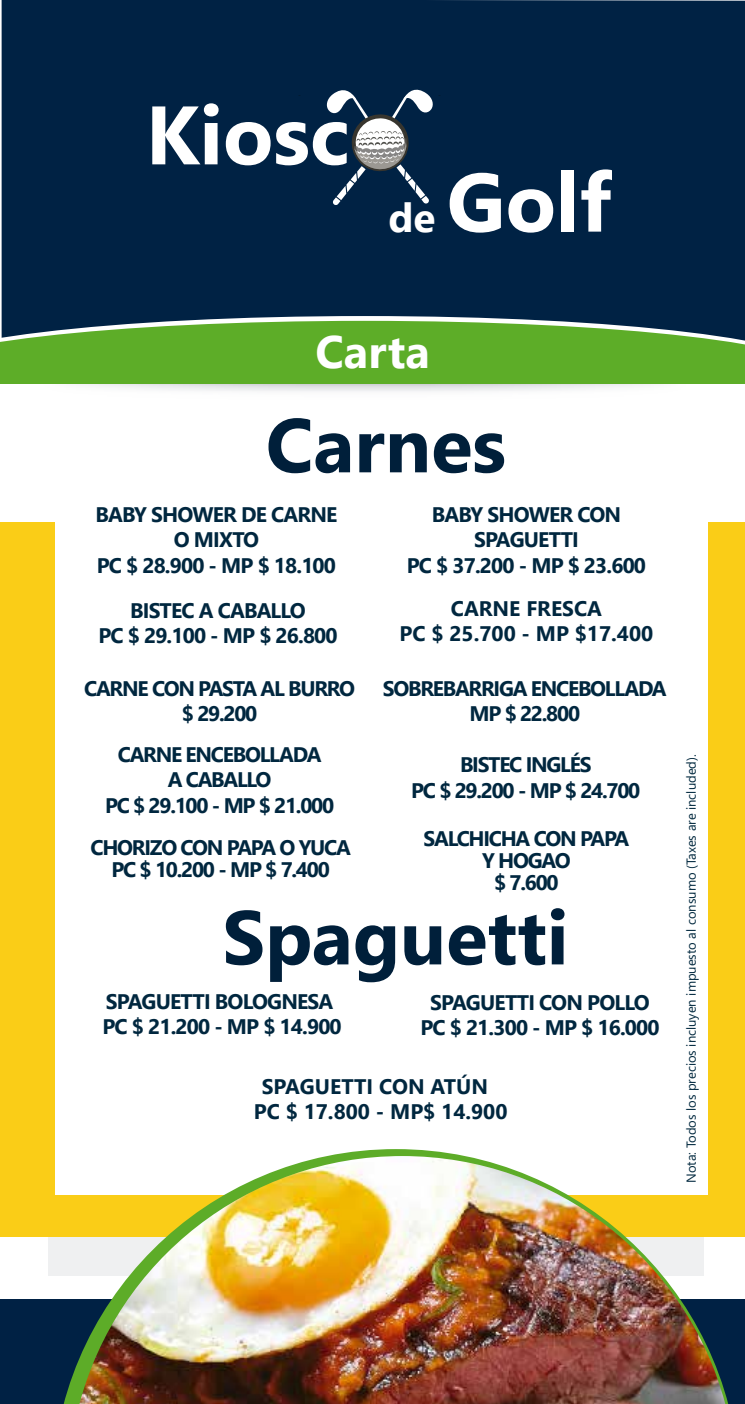
<style>
.page{position:relative;width:745px;height:1404px;background:#fff}
.page>*{position:absolute;margin:0;border:0;box-sizing:border-box;transform-origin:0 0}
.t1{font:700 82.6px "Segoe UI";color:#fff}
.t2{font:700 76.12px "Segoe UI";color:#001f3a}
.t3{font:700 45.32px "Segoe UI";color:#fff}
.t4{font:700 21px/25.2px "Segoe UI";letter-spacing:-.05em;color:#00273f;text-align:center}
.t5{font:700 21px/25.2px "Segoe UI";color:#00273f;text-align:center}
.t6{font:12.95px "Segoe UI";color:#00283e}
.s1{font-size:40.6px}
</style>
<div class="page">
<div style="left:0;top:1299px;width:744px;height:105px;background:#002144"></div>
<div style="left:0;top:522px;width:744px;height:715px;background:#facd17"></div>
<div style="left:55px;top:491px;width:652px;height:703px;background:#fff"></div>
<div style="left:2px;top:0;width:742px;height:316px;background:#024"></div>
<svg style="left:325px;top:86px;width:109px;height:119px"></svg>
<svg style="left:1px;top:316px;width:743px;height:5px;fill:#024"></svg>
<svg style="left:0;top:321px;width:744px;height:63px;background:#5fa833"></svg>
<svg style="left:52px;top:1149px;width:677px;height:255px"></svg>
<img style="left:79px;top:1156px;width:645px;height:248px">
<h1 class="t1" style="left:145px;top:57px;width:205px">Kiosc</h1>
<h1 class="t1" style="left:388px;top:124px;width:224px"><span class="s1">de</span> Golf</h1>
<h3 class="t3" style="left:315px;top:309px;width:116px">Carta</h3>
<h2 class="t2" style="left:265px;top:373px;width:241px">Carnes</h2>
<p class="t4" style="left:95px;top:500px;width:243px">BABY SHOWER DE CARNE<br>O MIXTO<br>PC $ 28.900 - MP $ 18.100</p>
<p class="t4" style="left:406px;top:500px;width:240px">BABY SHOWER CON<br>SPAGUETTI<br>PC $ 37.200 - MP $ 23.600</p>
<p class="t4" style="left:98px;top:596px;width:240px">BISTEC A CABALLO<br>PC $ 29.100 - MP $ 26.800</p>
<p class="t5" style="left:399px;top:594px;width:255px">CARNE FRESCA<br>PC $ 25.700 - MP $17.400</p>
<p class="t4" style="left:84px;top:674px;width:272px">CARNE CON PASTA AL BURRO $ 29.200</p>
<p class="t4" style="left:382px;top:674px;width:285px">SOBREBARRIGA ENCEBOLLADA<br>MP $ 22.800</p>
<p class="t4" style="left:105px;top:740px;width:230px">CARNE ENCEBOLLADA<br>A CABALLO<br>PC $ 29.100 - MP $ 21.000</p>
<p class="t4" style="left:411px;top:751px;width:230px">BISTEC INGLÉS<br>PC $ 29.200 - MP $ 24.700</p>
<p class="t4" style="left:90px;top:835px;width:262px;line-height:21.7px">CHORIZO CON PAPA O YUCA<br>PC $ 10.200 - MP $ 7.400</p>
<p class="t4" style="left:423px;top:826px;width:207px;line-height:21.7px">SALCHICHA CON PAPA<br>Y HOGAO<br>$ 7.600</p>
<h2 class="t2" style="left:222px;top:865px;width:347px">Spaguetti</h2>
<p class="t4" style="left:102px;top:987px;width:240px;text-align:left">SPAGUETTI BOLOGNESA<br>PC $ 21.200 - MP $ 14.900</p>
<p class="t5" style="left:254px;top:1072px;width:255px">SPAGUETTI CON ATÚN<br>PC $ 17.800 - MP$ 14.900</p>
<p class="t4" style="left:420px;top:988px;width:240px">SPAGUETTI CON POLLO<br>PC $ 21.300 - MP $ 16.000</p>
<p class="t6" style="left:678px;top:1183px;width:430px;rotate:-90deg">Nota: Todos los precios incluyen impuesto al consumo (Taxes are included).</p>
</div>
